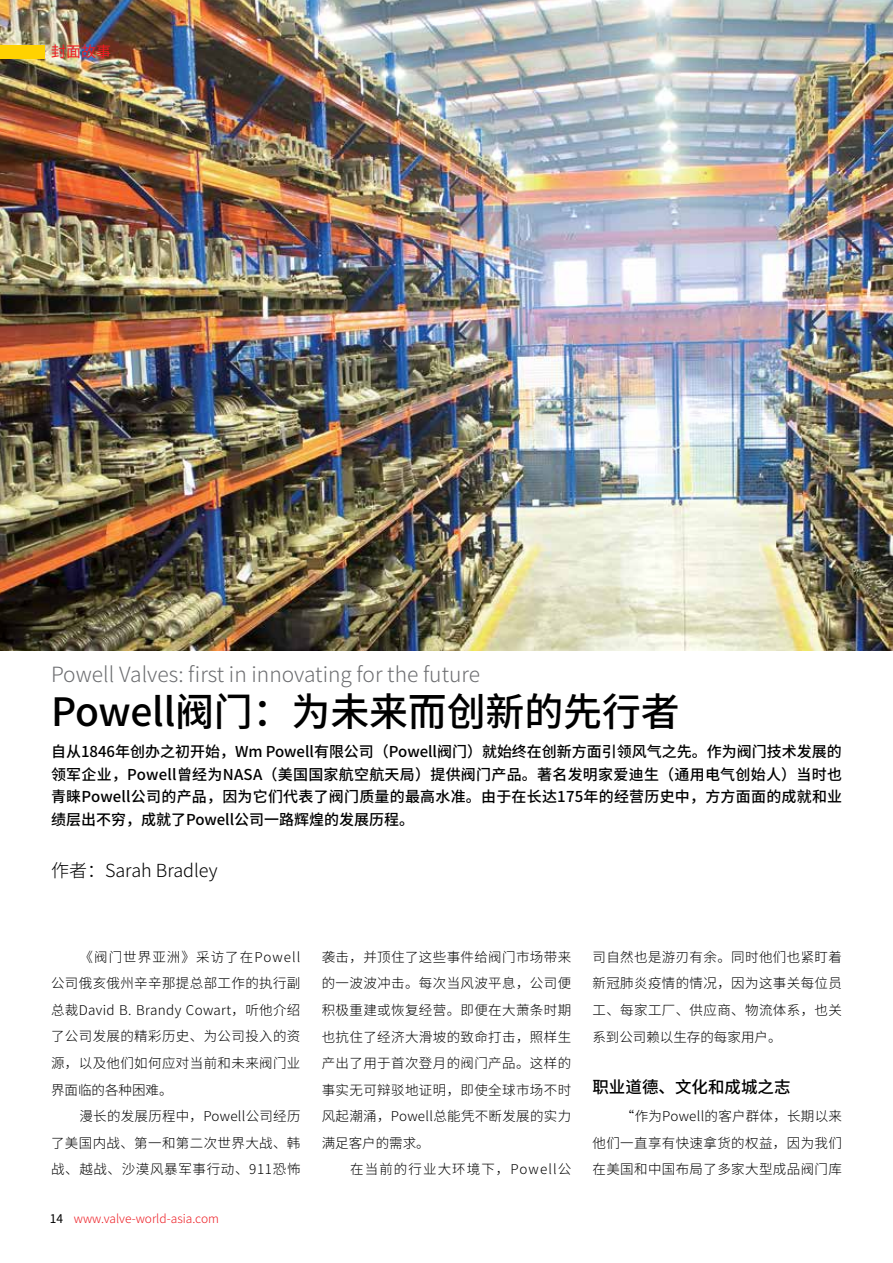
<style>
.page{position:relative;width:893px;height:1263px;background:#fff}
.page>*{position:absolute;margin:0;border:0;box-sizing:border-box;transform-origin:0 0}
.t1{font:500 39px "Source Han Sans CN";letter-spacing:-.005em;color:#000}
.t2{font:300 21px "Source Han Sans CN";color:#6d6e71}
.t3{font:300 18px "Source Han Sans CN";color:#000}
.t4{font:500 16.5px "Source Han Sans CN";color:#000}
.t5{font:500 15px/22.5px "Source Han Sans CN";color:#000;text-align:justify}
.t6{font:15px "Source Han Sans CN";color:#ed1c23}
.t7{font:300 13.5px/26.5px "Source Han Sans CN";letter-spacing:.03em;color:#000;text-align:justify}
.t8{font:300 13.5px "Source Han Sans CN";letter-spacing:.08em;color:#000}
.t9{font:300 13.5px "Source Han Sans CN";letter-spacing:.05em;color:#000}
.t10{font:300 13.5px "Source Han Sans CN";color:#000}
.t11{font:300 12px "Source Han Sans CN";color:#ed1c23}
.s1{font-weight:400;color:#000}
</style>
<div class="page">
<img style="left:0;top:0;width:893px;height:651px">
<div style="left:0;top:45px;width:45px;height:14px;background:#ffd200"></div>
<p class="t6" style="left:51px;top:43px;width:61px">封面故事</p>
<p class="t2" style="left:51px;top:662px;width:431px">Powell Valves: first in innovating for the future</p>
<p class="t1" style="left:51px;top:689px;width:630px">Powell阀门：为未来而创新的先行者</p>
<p class="t5" style="left:51px;top:741px;width:793px">自从1846年创办之初开始，Wm Powell有限公司（Powell阀门）就始终在创新方面引领风气之先。作为阀门技术发展的领军企业，Powell曾经为NASA（美国国家航空航天局）提供阀门产品。著名发明家爱迪生（通用电气创始人）当时也青睐Powell公司的产品，因为它们代表了阀门质量的最高水准。由于在长达175年的经营历史中，方方面面的成就和业绩层出不穷，成就了Powell公司一路辉煌的发展历程。</p>
<p class="t3" style="left:51px;top:860px;width:168px">作者：Sarah Bradley</p>
<p class="t8" style="left:80px;top:949px;width:222px">《阀门世界亚洲》采访了在Powell</p>
<p class="t7" style="left:51px;top:970px;width:251px">公司俄亥俄州辛辛那提总部工作的执行副</p>
<p class="t7" style="left:51px;top:997px;width:251px">总裁David B. Brandy Cowart，听他介绍</p>
<p class="t7" style="left:51px;top:1023px;width:251px">了公司发展的精彩历史、为公司投入的资</p>
<p class="t7" style="left:51px;top:1050px;width:251px">源，以及他们如何应对当前和未来阀门业</p>
<p class="t10" style="left:51px;top:1082px;width:123px">界面临的各种困难。</p>
<p class="t7" style="left:80px;top:1103px;width:222px">漫长的发展历程中，Powell公司经历</p>
<p class="t7" style="left:51px;top:1130px;width:251px">了美国内战、第一和第二次世界大战、韩</p>
<p class="t9" style="left:51px;top:1162px;width:251px">战、越战、沙漠风暴军事行动、911恐怖</p>
<p class="t11" style="left:50px;top:1212px;width:171px"><span class="s1">14</span> www.valve-world-asia.com</p>
<p class="t7" style="left:322px;top:944px;width:251px">袭击，并顶住了这些事件给阀门市场带来</p>
<p class="t7" style="left:322px;top:970px;width:251px">的一波波冲击。每次当风波平息，公司便</p>
<p class="t7" style="left:322px;top:997px;width:251px">积极重建或恢复经营。即便在大萧条时期</p>
<p class="t7" style="left:322px;top:1023px;width:251px">也抗住了经济大滑坡的致命打击，照样生</p>
<p class="t7" style="left:322px;top:1050px;width:251px">产出了用于首次登月的阀门产品。这样的</p>
<p class="t7" style="left:322px;top:1077px;width:251px">事实无可辩驳地证明，即使全球市场不时</p>
<p class="t7" style="left:322px;top:1103px;width:251px">风起潮涌，Powell总能凭不断发展的实力</p>
<p class="t10" style="left:322px;top:1135px;width:109px">满足客户的需求。</p>
<p class="t8" style="left:350px;top:1162px;width:222px">在当前的行业大环境下，Powell公</p>
<p class="t7" style="left:592px;top:944px;width:251px">司自然也是游刃有余。同时他们也紧盯着新冠肺炎疫情的情况，因为这事关每位员工、每家工厂、供应商、物流体系，也关系到公司赖以生存的每家用户。</p>
<p class="t4" style="left:592px;top:1077px;width:199px">职业道德、文化和成城之志</p>
<p class="t7" style="left:592px;top:1103px;width:251px;text-indent:28px">“作为Powell的客户群体，长期以来他们一直享有快速拿货的权益，因为我们在美国和中国布局了多家大型成品阀门库</p>
</div>
